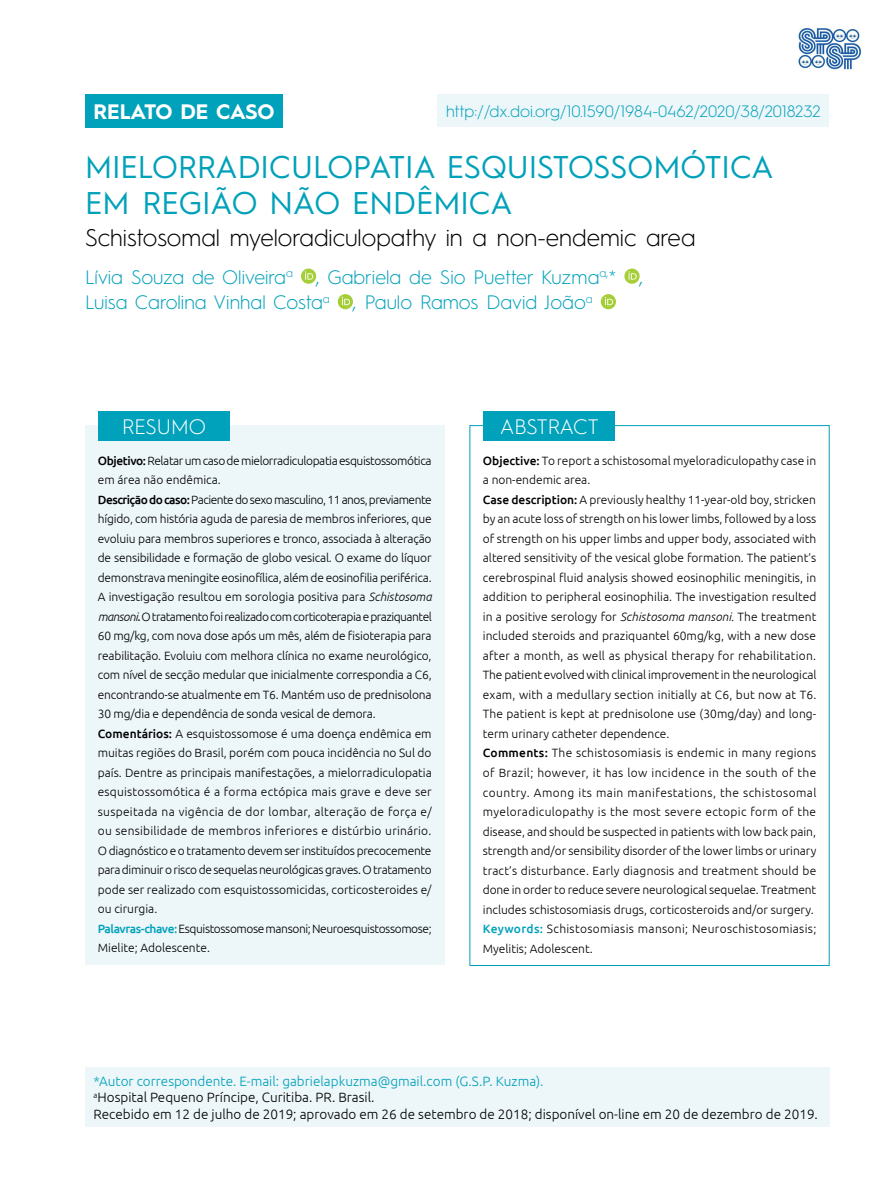
<style>
.page{position:relative;width:893px;height:1191px;background:#fff}
.page>*{position:absolute;margin:0;border:0;box-sizing:border-box;transform-origin:0 0}
.t1{font:31.5px/36px "Hurme Geometric Sans 1";color:#00a1ba}
.t2{font:300 24px "Hurme Geometric Sans 1";color:#000}
.t3{font:300 21px "Hurme Geometric Sans 1";letter-spacing:-.005em;color:#fff}
.t4{font:700 21px "Hurme Geometric Sans 1";letter-spacing:-.005em;color:#fff}
.t5{font:300 19.5px/25.5px "Hurme Geometric Sans 1";color:#00a1ba}
.t6{font:300 16.5px "Hurme Geometric Sans 1";color:#00a1ba}
.t7{font:300 13.5px/16.2px "Ubuntu";color:#000}
.t8{font:300 12px/19.5px "Ubuntu";color:#000}
.s1{font-weight:500}
.s2{font-style:italic}
.s3{font-weight:400;font-style:italic}
.s4{font-weight:500;color:#00a1ba}
.s5{color:#00a1ba}
</style>
<div class="page">
<div style="left:85px;top:425px;width:359px;height:540px;background:#edf6f9"></div>
<div style="left:98px;top:411px;width:132px;height:29px;background:#00a1ba"></div>
<div style="left:483px;top:411px;width:132px;height:29px;background:#00a1ba"></div>
<div style="left:85px;top:1067px;width:744px;height:60px;background:#edf6f9"></div>
<svg style="left:301px;top:268px;width:15px;height:16px"></svg>
<svg style="left:305px;top:271px;width:8px;height:9px"></svg>
<svg style="left:624px;top:268px;width:16px;height:16px"></svg>
<svg style="left:628px;top:271px;width:9px;height:9px"></svg>
<div style="left:338px;top:294px;width:15px;height:15px;background:#a6ce39;border-radius:50%"></div>
<svg style="left:342px;top:297px;width:8px;height:8px"></svg>
<div style="left:601px;top:294px;width:15px;height:15px;background:#a6ce39;border-radius:50%"></div>
<svg style="left:605px;top:297px;width:8px;height:8px"></svg>
<div style="left:85px;top:94px;width:197px;height:33px;background:#00a1ba"></div>
<div style="left:438px;top:94px;width:391px;height:32px;background:#edf6f9"></div>
<img style="left:798px;top:27px;width:64px;height:43px">
<h3 class="t4" style="left:93px;top:97px;width:183px">RELATO DE CASO</h3>
<h3 class="t6" style="left:446px;top:100px;width:376px">http://dx.doi.org/10.1590/1984-0462/2020/38/2018232</h3>
<h1 class="t1" style="left:85px;top:147px;width:690px">MIELORRADICULOPATIA ESQUISTOSSOMÓTICA<br>EM REGIÃO NÃO ENDÊMICA</h1>
<h2 class="t2" style="left:85px;top:221px;width:612px">Schistosomal myeloradiculopathy in a non-endemic area</h2>
<h3 class="t5" style="left:85px;top:263px;width:560px">Lívia Souza de Oliveira<sup>a</sup> , Gabriela de Sio Puetter Kuzma<sup>a,</sup>* ,<br>Luisa Carolina Vinhal Costa<sup>a</sup> , Paulo Ramos David João<sup>a</sup></h3>
<h3 class="t3" style="left:122px;top:412px;width:85px">RESUMO</h3>
<h3 class="t3" style="left:500px;top:412px;width:100px">ABSTRACT</h3>
<p class="t8" style="left:98px;top:450px;width:335px"><span class="s1">Objetivo:</span> Relatar um caso de mielorradiculopatia esquistossomótica em área não endêmica.<br><span class="s1">Descrição do caso:</span> Paciente do sexo masculino, 11 anos, previamente hígido, com história aguda de paresia de membros inferiores, que evoluiu para membros superiores e tronco, associada à alteração de sensibilidade e formação de globo vesical. O exame do líquor demonstrava meningite eosinofílica, além de eosinofilia periférica.<br>A investigação resultou em sorologia positiva para <span class="s2">Schistosoma mansoni</span><span class="s3">.</span> O tratamento foi realizado com corticoterapia e praziquantel 60 mg/kg, com nova dose após um mês, além de fisioterapia para reabilitação. Evoluiu com melhora clínica no exame neurológico, com nível de secção medular que inicialmente correspondia a C6, encontrando-se atualmente em T6. Mantém uso de prednisolona 30 mg/dia e dependência de sonda vesical de demora.<br><span class="s1">Comentários:</span> A esquistossomose é uma doença endêmica em muitas regiões do Brasil, porém com pouca incidência no Sul do país. Dentre as principais manifestações, a mielorradiculopatia esquistossomótica é a forma ectópica mais grave e deve ser suspeitada na vigência de dor lombar, alteração de força e/ ou sensibilidade de membros inferiores e distúrbio urinário.<br>O diagnóstico e o tratamento devem ser instituídos precocemente para diminuir o risco de sequelas neurológicas graves. O tratamento pode ser realizado com esquistossomicidas, corticosteroides e/ ou cirurgia.<br><span class="s4">Palavras-chave:</span> Esquistossomose mansoni; Neuroesquistossomose; Mielite; Adolescente.</p>
<p class="t8" style="left:483px;top:450px;width:335px"><span class="s1">Objective:</span> To report a schistosomal myeloradiculopathy case in a non-endemic area.<br><span class="s1">Case description:</span> A previously healthy 11-year-old boy, stricken by an acute loss of strength on his lower limbs, followed by a loss of strength on his upper limbs and upper body, associated with altered sensitivity of the vesical globe formation. The patient’s cerebrospinal fluid analysis showed eosinophilic meningitis, in addition to peripheral eosinophilia. The investigation resulted in a positive serology for <span class="s2">Schistosoma mansoni.</span> The treatment included steroids and praziquantel 60mg/kg, with a new dose after a month, as well as physical therapy for rehabilitation.<br>The patient evolved with clinical improvement in the neurological exam, with a medullary section initially at C6, but now at T6.<br>The patient is kept at prednisolone use (30mg/day) and long&shy;term urinary catheter dependence.<br><span class="s1">Comments:</span> The schistosomiasis is endemic in many regions of Brazil; however, it has low incidence in the south of the country. Among its main manifestations, the schistosomal myeloradiculopathy is the most severe ectopic form of the disease, and should be suspected in patients with low back pain, strength and/or sensibility disorder of the lower limbs or urinary tract’s disturbance. Early diagnosis and treatment should be done in order to reduce severe neurological sequelae. Treatment includes schistosomiasis drugs, corticosteroids and/or surgery.<br><span class="s4">Keywords:</span> Schistosomiasis mansoni; Neuroschistosomiasis; Myelitis; Adolescent.</p>
<p class="t7" style="left:94px;top:1073px;width:726px"><span class="s5">*Autor correspondente. E-mail: gabrielapkuzma@gmail.com (G.S.P. Kuzma).<br></span><sup>a</sup>Hospital Pequeno Príncipe, Curitiba. PR. Brasil.<br>Recebido em 12 de julho de 2019; aprovado em 26 de setembro de 2018; disponível on-line em 20 de dezembro de 2019.</p>
</div>
